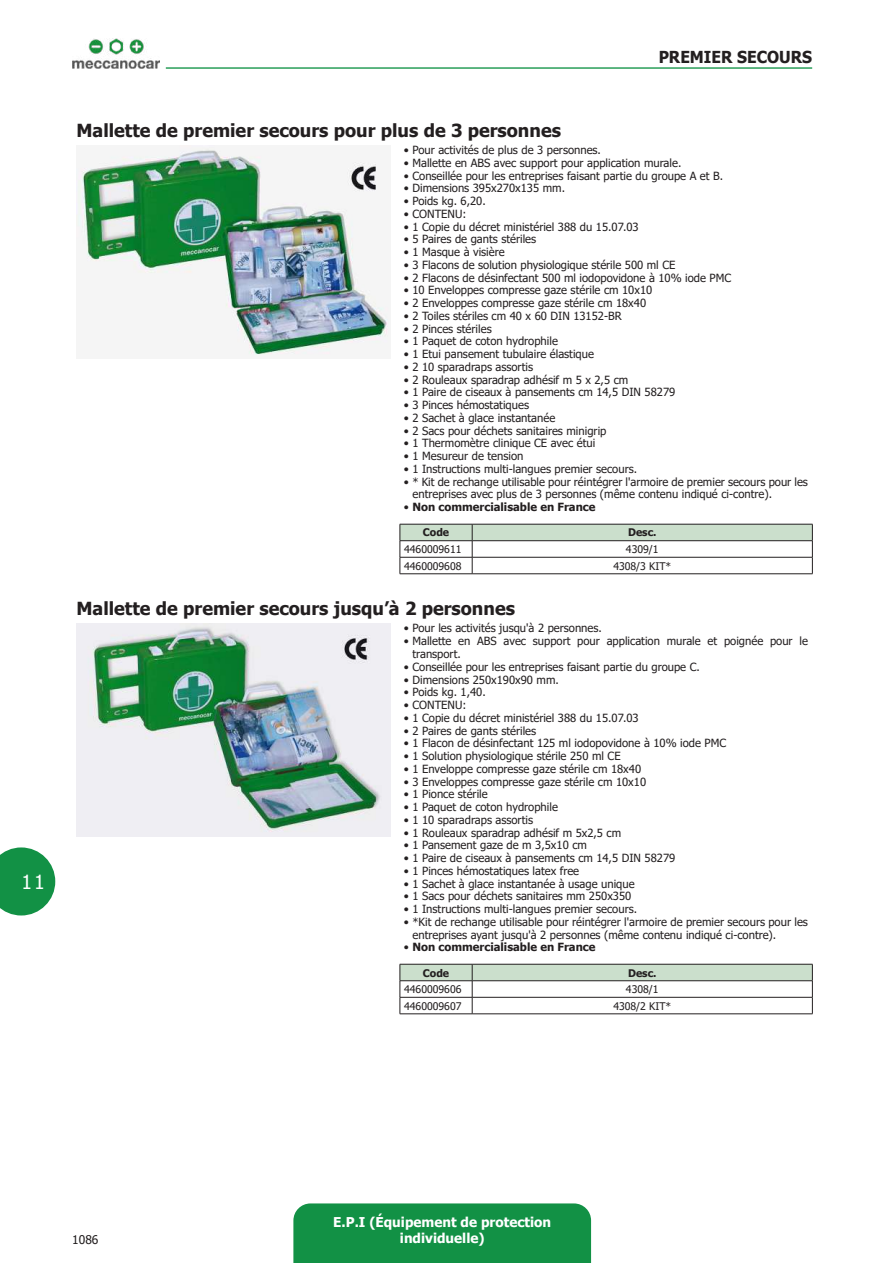
<style>
.page{position:relative;width:893px;height:1263px;background:#fff}
.page>*{position:absolute;margin:0;border:0;box-sizing:border-box;transform-origin:0 0}
.t1{font:19.5px "Tahoma";color:#fff}
.t2{font:700 18px "Tahoma";color:#231f20}
.t3{font:700 16.5px "Tahoma";color:#231f20;scale:.95 1}
.t4{font:700 13.5px/16.2px "Tahoma";color:#fff;text-align:center}
.t5{font:12px "Tahoma";color:#231f20}
.t6{font:11.25px/12.8px "Tahoma";color:#231f20}
.t7{font:700 11.25px "Tahoma";color:#231f20}
.t8{font:10.5px "Tahoma";color:#231f20}
.t9{font:700 10.5px "Tahoma";color:#231f20}
.s1{font-weight:400}
</style>
<div class="page">
<div style="left:293px;top:1203px;width:298px;height:60px;background:#129145"></div>
<svg style="left:0;top:847px;width:55px;height:68px;background:#37a262"></svg>
<img style="left:72px;top:38px;width:87px;height:31px">
<hr style="left:166px;top:67px;width:646px;height:2px;background:#2a9e59">
<img style="left:77px;top:146px;width:312px;height:209px">
<svg style="left:400px;top:524px;width:413px;height:49px"></svg>
<hr style="left:400px;top:573px;width:72px;height:1px;background:#231f20">
<hr style="left:472px;top:573px;width:341px;height:1px;background:#231f20">
<img style="left:77px;top:624px;width:314px;height:212px">
<svg style="left:400px;top:964px;width:413px;height:49px"></svg>
<hr style="left:400px;top:1013px;width:72px;height:1px;background:#231f20">
<hr style="left:472px;top:1013px;width:341px;height:1px;background:#231f20">
<h1 class="t1" style="left:21px;top:869px;width:25px">11</h1>
<h3 class="t3" style="left:659px;top:45px;width:35px">Premie</h3>
<h3 class="t3" style="left:721px;top:45px;width:29px">r secou</h3>
<h3 class="t3" style="left:791px;top:45px;width:22px">rs</h3>
<h2 class="t2" style="left:77px;top:118px;width:486px">Mallette de premier secours pour plus de 3 personnes</h2>
<p class="t6" style="left:404px;top:144px;width:199px">• Pour activités de plus de 3 personnes.</p>
<p class="t6" style="left:404px;top:157px;width:279px">• Mallette en ABS avec support pour application murale.</p>
<p class="t6" style="left:404px;top:170px;width:321px">• Conseillée pour les entreprises faisant partie du groupe A et B.</p>
<p class="t6" style="left:404px;top:183px;width:163px">• Dimensions 395x270x135 mm.</p>
<p class="t6" style="left:404px;top:195px;width:83px">• Poids kg. 6,20.</p>
<p class="t6" style="left:404px;top:208px;width:64px">• CONTENU:</p>
<p class="t6" style="left:404px;top:221px;width:236px">• 1 Copie du décret ministériel 388 du 15.07.03</p>
<p class="t6" style="left:404px;top:234px;width:134px">• 5 Paires de gants stériles</p>
<p class="t6" style="left:404px;top:246px;width:102px">• 1 Masque à visière</p>
<p class="t6" style="left:404px;top:259px;width:273px">• 3 Flacons de solution physiologique stérile 500 ml CE</p>
<p class="t6" style="left:404px;top:272px;width:329px">• 2 Flacons de désinfectant 500 ml iodopovidone à 10% iode PMC</p>
<p class="t6" style="left:404px;top:285px;width:250px">• 10 Enveloppes compresse gaze stérile cm 10x10</p>
<p class="t6" style="left:404px;top:297px;width:244px">• 2 Enveloppes compresse gaze stérile cm 18x40</p>
<p class="t6" style="left:404px;top:310px;width:219px">• 2 Toiles stériles cm 40 x 60 DIN 13152-BR</p>
<p class="t6" style="left:404px;top:323px;width:89px">• 2 Pinces stériles</p>
<p class="t6" style="left:404px;top:336px;width:155px">• 1 Paquet de coton hydrophile</p>
<p class="t6" style="left:404px;top:348px;width:192px">• 1 Etui pansement tubulaire élastique</p>
<p class="t6" style="left:404px;top:361px;width:131px">• 2 10 sparadraps assortis</p>
<p class="t6" style="left:404px;top:374px;width:226px">• 2 Rouleaux sparadrap adhésif m 5 x 2,5 cm</p>
<p class="t6" style="left:404px;top:387px;width:273px">• 1 Paire de ciseaux à pansements cm 14,5 DIN 58279</p>
<p class="t6" style="left:404px;top:399px;width:127px">• 3 Pinces hémostatiques</p>
<p class="t6" style="left:404px;top:412px;width:153px">• 2 Sachet à glace instantanée</p>
<p class="t6" style="left:404px;top:425px;width:204px">• 2 Sacs pour déchets sanitaires minigrip</p>
<p class="t6" style="left:404px;top:438px;width:193px">• 1 Thermomètre clinique CE avec étui</p>
<p class="t6" style="left:404px;top:450px;width:121px">• 1 Mesureur de tension</p>
<p class="t6" style="left:404px;top:463px;width:235px">• 1 Instructions multi-langues premier secours.</p>
<p class="t6" style="left:412px;top:476px;width:397px;text-indent:-9px">• * Kit de rechange utilisable pour réintégrer l'armoire de premier secours pour les entreprises avec plus de 3 personnes (même contenu indiqué ci-contre).</p>
<p class="t7" style="left:404px;top:499px;width:193px"><span class="s1">•</span> Non commercialisable en France</p>
<p class="t9" style="left:423px;top:525px;width:28px">Code</p>
<p class="t9" style="left:628px;top:525px;width:30px">Desc.</p>
<p class="t8" style="left:404px;top:542px;width:59px">4460009611</p>
<p class="t8" style="left:626px;top:542px;width:34px">4309/1</p>
<p class="t8" style="left:404px;top:559px;width:59px">4460009608</p>
<p class="t8" style="left:613px;top:559px;width:59px">4308/3 KIT*</p>
<h2 class="t2" style="left:77px;top:596px;width:440px">Mallette de premier secours jusqu’à 2 personnes</h2>
<p class="t6" style="left:404px;top:623px;width:199px">• Pour les activités jusqu'à 2 personnes.</p>
<p class="t6" style="left:412px;top:635px;width:397px;text-indent:-9px">• Mallette en ABS avec support pour application murale et poignée pour le transport.</p>
<p class="t6" style="left:404px;top:661px;width:297px">• Conseillée pour les entreprises faisant partie du groupe C.</p>
<p class="t6" style="left:404px;top:674px;width:156px">• Dimensions 250x190x90 mm.</p>
<p class="t6" style="left:404px;top:686px;width:83px">• Poids kg. 1,40.</p>
<p class="t6" style="left:404px;top:699px;width:64px">• CONTENU:</p>
<p class="t6" style="left:404px;top:712px;width:236px">• 1 Copie du décret ministériel 388 du 15.07.03</p>
<p class="t6" style="left:404px;top:725px;width:134px">• 2 Paires de gants stériles</p>
<p class="t6" style="left:404px;top:737px;width:324px">• 1 Flacon de désinfectant 125 ml iodopovidone à 10% iode PMC</p>
<p class="t6" style="left:404px;top:750px;width:218px">• 1 Solution physiologique stérile 250 ml CE</p>
<p class="t6" style="left:404px;top:763px;width:239px">• 1 Enveloppe compresse gaze stérile cm 18x40</p>
<p class="t6" style="left:404px;top:776px;width:244px">• 3 Enveloppes compresse gaze stérile cm 10x10</p>
<p class="t6" style="left:404px;top:788px;width:85px">• 1 Pionce stérile</p>
<p class="t6" style="left:404px;top:801px;width:155px">• 1 Paquet de coton hydrophile</p>
<p class="t6" style="left:404px;top:814px;width:131px">• 1 10 sparadraps assortis</p>
<p class="t6" style="left:404px;top:827px;width:219px">• 1 Rouleaux sparadrap adhésif m 5x2,5 cm</p>
<p class="t6" style="left:404px;top:839px;width:184px">• 1 Pansement gaze de m 3,5x10 cm</p>
<p class="t6" style="left:404px;top:852px;width:273px">• 1 Paire de ciseaux à pansements cm 14,5 DIN 58279</p>
<p class="t6" style="left:404px;top:865px;width:177px">• 1 Pinces hémostatiques latex free</p>
<p class="t6" style="left:404px;top:878px;width:232px">• 1 Sachet à glace instantanée à usage unique</p>
<p class="t6" style="left:404px;top:890px;width:229px">• 1 Sacs pour déchets sanitaires mm 250x350</p>
<p class="t6" style="left:404px;top:903px;width:235px">• 1 Instructions multi-langues premier secours.</p>
<p class="t6" style="left:412px;top:916px;width:397px;text-indent:-9px">• *Kit de rechange utilisable pour réintégrer l'armoire de premier secours pour les entreprises ayant jusqu'à 2 personnes (même contenu indiqué ci-contre).</p>
<p class="t7" style="left:404px;top:939px;width:193px"><span class="s1">•</span> Non commercialisable en France</p>
<p class="t9" style="left:423px;top:965px;width:28px">Code</p>
<p class="t9" style="left:628px;top:965px;width:30px">Desc.</p>
<p class="t8" style="left:404px;top:982px;width:59px">4460009606</p>
<p class="t8" style="left:626px;top:982px;width:34px">4308/1</p>
<p class="t8" style="left:404px;top:999px;width:59px">4460009607</p>
<p class="t8" style="left:613px;top:999px;width:59px">4308/2 KIT*</p>
<p class="t5" style="left:72px;top:1231px;width:28px">1086</p>
<p class="t4" style="left:333px;top:1214px;width:219px">E.P.I (Équipement de protection individuelle)</p>
</div>
